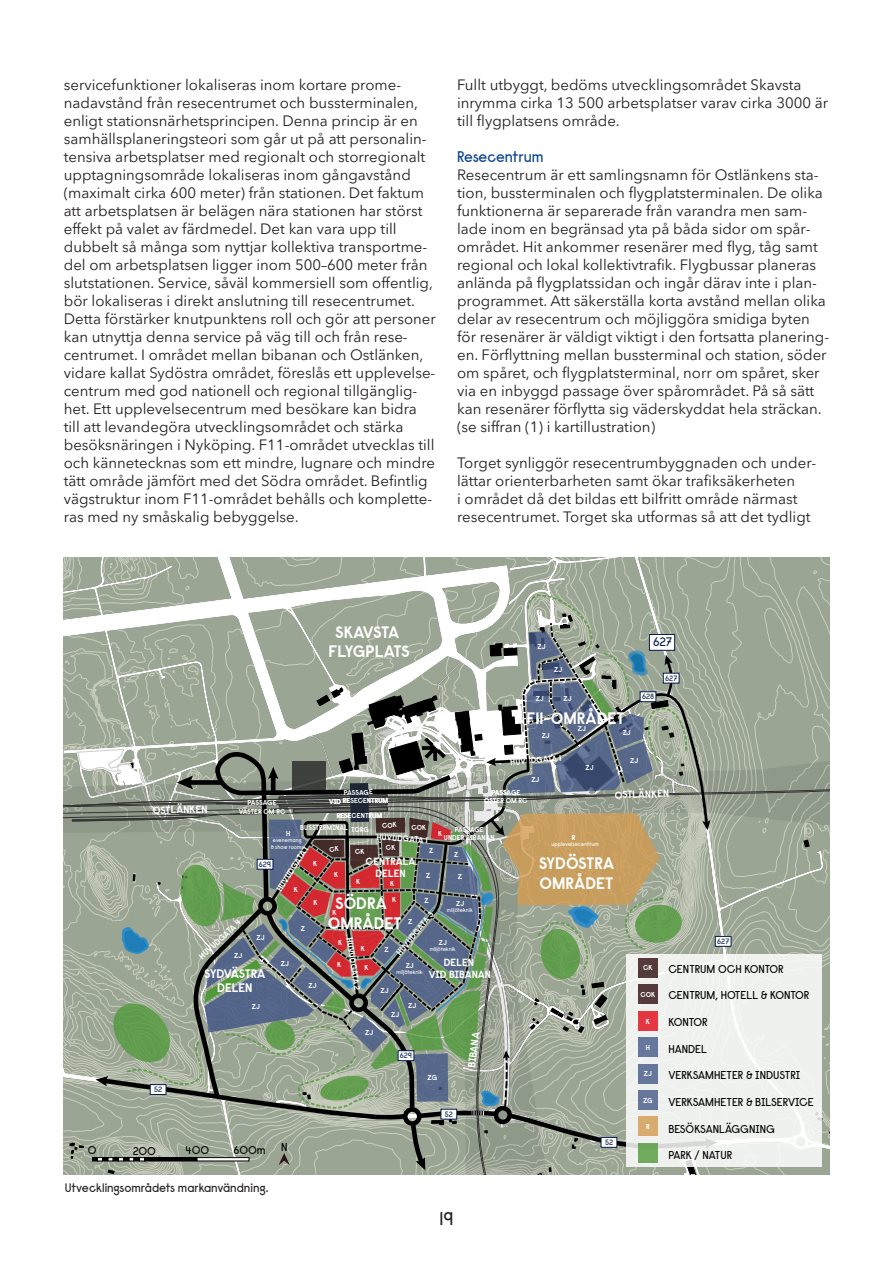
<style>
.page{position:relative;width:893px;height:1263px;background:#fff}
.page>*{position:absolute;margin:0;border:0;box-sizing:border-box;transform-origin:0 0}
.t1{font:18px "Raisonne Pro";color:#231f20}
.t2{font:700 16.2px/19.5px "Raisonne Pro";color:#fff;text-align:center}
.t3{font:700 16.2px/19.5px "Raisonne Pro";letter-spacing:-.035em;color:#fff;text-align:center}
.t4{font:15px/18px "Avenir Next LT Pro";color:#231f20}
.t5{font:15px "Raisonne Pro";letter-spacing:-.005em;color:#09428e}
.t6{font:12px "Raisonne Pro";color:#231f20}
.t7{font:700 12px/14.4px "Raisonne Pro";color:#fff;text-align:center}
.t8{font:12px "Raisonne Pro";color:#081d4d}
.t9{font:11.1px "Raisonne Pro";color:#000}
.t10{font:700 10.2px/12.3px "Raisonne Pro";color:#fff;text-align:center}
.t11{font:700 8.4px "Raisonne Pro";color:#fff}
.t12{font:7.5px "Raisonne Pro";color:#081d4d}
.t13{font:700 6.9px/8.4px "Raisonne Pro";letter-spacing:-.015em;color:#fff;text-align:center}
.t14{font:5.55px/6.6px "Raisonne Pro";color:#fff;text-align:center}
</style>
<div class="page">
<svg style="left:64px;top:558px;width:766px;height:617px;background:#9ca496"></svg>
<p class="t4" style="left:64px;top:76px;width:374px">servicefunktioner lokaliseras inom kortare prome&shy;nadavstånd från resecentrumet och bussterminalen, enligt stationsnärhetsprincipen. Denna princip är en samhällsplaneringsteori som går ut på att personalin&shy;tensiva arbetsplatser med regionalt och storregionalt upptagningsområde lokaliseras inom gångavstånd (maximalt cirka 600 meter) från stationen. Det faktum att arbetsplatsen är belägen nära stationen har störst effekt på valet av färdmedel. Det kan vara upp till dubbelt så många som nyttjar kollektiva transportme&shy;del om arbetsplatsen ligger inom 500–600 meter från slutstationen. Service, såväl kommersiell som offentlig, bör lokaliseras i direkt anslutning till resecentrumet.<br>Detta förstärker knutpunktens roll och gör att personer kan utnyttja denna service på väg till och från rese&shy;centrumet. I området mellan bibanan och Ostlänken, vidare kallat Sydöstra området, föreslås ett upplevelse&shy;centrum med god nationell och regional tillgänglig&shy;het. Ett upplevelsecentrum med besökare kan bidra till att levandegöra utvecklingsområdet och stärka besöksnäringen i Nyköping. F11-området utvecklas till och kännetecknas som ett mindre, lugnare och mindre tätt område jämfört med det Södra området. Befintlig vägstruktur inom F11-området behålls och komplette&shy;ras med ny småskalig bebyggelse.</p>
<p class="t4" style="left:457px;top:76px;width:373px">Fullt utbyggt, bedöms utvecklingsområdet Skavsta inrymma cirka 13 500 arbetsplatser varav cirka 3000 är till flygplatsens område.</p>
<p class="t5" style="left:457px;top:147px;width:88px">Resecentrum</p>
<p class="t4" style="left:457px;top:166px;width:374px">Resecentrum är ett samlingsnamn för Ostlänkens sta&shy;tion, bussterminalen och flygplatsterminalen. De olika funktionerna är separerade från varandra men sam&shy;lade inom en begränsad yta på båda sidor om spår&shy;området. Hit ankommer resenärer med flyg, tåg samt regional och lokal kollektivtrafik. Flygbussar planeras anlända på flygplatssidan och ingår därav inte i plan&shy;programmet. Att säkerställa korta avstånd mellan olika delar av resecentrum och möjliggöra smidiga byten för resenärer är väldigt viktigt i den fortsatta planering&shy;en. Förflyttning mellan bussterminal och station, söder om spåret, och flygplatsterminal, norr om spåret, sker via en inbyggd passage över spårområdet. På så sätt kan resenärer förflytta sig väderskyddat hela sträckan. (se siffran (1) i kartillustration)</p>
<p class="t4" style="left:457px;top:454px;width:360px">Torget synliggör resecentrumbyggnaden och under&shy;lättar orienterbarheten samt ökar trafiksäkerheten<br>i området då det bildas ett bilfritt område närmast resecentrumet. Torget ska utformas så att det tydligt</p>
<p class="t3" style="left:328px;top:622px;width:83px">SKAVSTA<br>FLYGPLATS</p>
<p class="t13" style="left:538px;top:643px;width:10px">ZJ</p>
<p class="t13" style="left:554px;top:665px;width:10px">ZJ</p>
<p class="t13" style="left:536px;top:695px;width:10px">ZJ</p>
<p class="t13" style="left:563px;top:695px;width:10px">ZJ</p>
<p class="t2" style="left:527px;top:708px;width:100px">F11-OMRÅDET</p>
<p class="t13" style="left:542px;top:732px;width:10px">ZJ</p>
<p class="t13" style="left:578px;top:725px;width:10px">ZJ</p>
<p class="t13" style="left:623px;top:728px;width:10px">ZJ</p>
<p class="t8" style="left:653px;top:634px;width:21px">627</p>
<p class="t12" style="left:642px;top:692px;width:14px">628</p>
<p class="t12" style="left:665px;top:673px;width:14px">627</p>
<p class="t11" style="left:510px;top:757px;width:53px;rotate:-5deg">HUVUDGATA 1</p>
<p class="t13" style="left:531px;top:776px;width:10px">ZJ</p>
<p class="t13" style="left:585px;top:764px;width:10px">ZJ</p>
<p class="t13" style="left:630px;top:756px;width:10px">ZJ</p>
<p class="t13" style="left:344px;top:788px;width:30px;rotate:-1deg">PASSAGE</p>
<p class="t13" style="left:491px;top:788px;width:30px">PASSAGE</p>
<p class="t13" style="left:484px;top:796px;width:45px">ÖSTER OM RC</p>
<p class="t13" style="left:444px;top:825px;width:52px">PASSAGE<br>UNDER BIBANAN</p>
<p class="t13" style="left:329px;top:797px;width:61px;rotate:-1deg">VID RESECENTRUM</p>
<p class="t13" style="left:239px;top:798px;width:48px">PASSAGE<br>VÄSTER OM RC</p>
<p class="t10" style="left:153px;top:804px;width:56px;rotate:-1deg">OSTLÄNKEN</p>
<p class="t13" style="left:337px;top:811px;width:47px">RESECENTRUM</p>
<p class="t13" style="left:300px;top:823px;width:49px">BUSSTERMINAL</p>
<p class="t13" style="left:351px;top:825px;width:19px">TORG</p>
<p class="t13" style="left:438px;top:829px;width:6px">K</p>
<p class="t13" style="left:286px;top:829px;width:6px">H</p>
<p class="t14" style="left:271px;top:837px;width:35px">evenemang &amp; show rooms</p>
<p class="t11" style="left:377px;top:831px;width:53px;rotate:4deg">HUVUDGATA 1</p>
<p class="t11" style="left:274px;top:887px;width:53px;rotate:-57deg">HUVUDGATA 1</p>
<p class="t10" style="left:365px;top:855px;width:52px">CENTRALA<br>DELEN</p>
<p class="t12" style="left:259px;top:859px;width:14px">629</p>
<p class="t13" style="left:313px;top:860px;width:6px">K</p>
<p class="t13" style="left:334px;top:871px;width:6px">K</p>
<p class="t13" style="left:458px;top:872px;width:6px">Z</p>
<p class="t13" style="left:356px;top:877px;width:6px">K</p>
<p class="t13" style="left:390px;top:879px;width:6px">K</p>
<p class="t13" style="left:294px;top:885px;width:6px">K</p>
<p class="t2" style="left:328px;top:893px;width:75px">SÖDRA<br>OMRÅDET</p>
<p class="t13" style="left:392px;top:895px;width:6px">K</p>
<p class="t13" style="left:314px;top:898px;width:6px">K</p>
<p class="t13" style="left:456px;top:899px;width:10px">ZJ</p>
<p class="t14" style="left:447px;top:907px;width:27px">miljöteknik</p>
<p class="t13" style="left:332px;top:909px;width:6px">K</p>
<p class="t11" style="left:394px;top:951px;width:55px;rotate:-51deg">HUVUDGATA 3</p>
<p class="t11" style="left:197px;top:953px;width:55px;rotate:-43deg">HUVUDGATA 4</p>
<p class="t13" style="left:408px;top:917px;width:6px">Z</p>
<p class="t13" style="left:301px;top:924px;width:6px">Z</p>
<p class="t13" style="left:257px;top:933px;width:10px">ZJ</p>
<p class="t11" style="left:355px;top:937px;width:55px;rotate:81deg">HUVUDGATA 2</p>
<p class="t13" style="left:439px;top:938px;width:10px">ZJ</p>
<p class="t13" style="left:338px;top:939px;width:6px">K</p>
<p class="t13" style="left:361px;top:944px;width:6px">K</p>
<p class="t13" style="left:384px;top:945px;width:6px">Z</p>
<p class="t14" style="left:430px;top:946px;width:27px">miljöteknik</p>
<p class="t13" style="left:234px;top:951px;width:10px">ZJ</p>
<p class="t10" style="left:429px;top:956px;width:64px">DELEN<br>VID BIBANAN</p>
<p class="t13" style="left:281px;top:959px;width:10px">ZJ</p>
<p class="t13" style="left:337px;top:961px;width:6px">K</p>
<p class="t13" style="left:406px;top:961px;width:10px">ZJ</p>
<p class="t13" style="left:364px;top:963px;width:6px">K</p>
<p class="t7" style="left:204px;top:966px;width:63px">SYDVÄSTRA<br>DELEN</p>
<p class="t14" style="left:396px;top:969px;width:27px">miljöteknik</p>
<p class="t13" style="left:309px;top:981px;width:10px">ZJ</p>
<p class="t13" style="left:380px;top:986px;width:10px">ZJ</p>
<p class="t8" style="left:150px;top:1081px;width:15px">52</p>
<p class="t12" style="left:154px;top:1084px;width:10px">52</p>
<p class="t13" style="left:252px;top:1002px;width:10px">ZJ</p>
<p class="t9" style="left:88px;top:1143px;width:10px">0</p>
<p class="t9" style="left:281px;top:1140px;width:8px">N</p>
<p class="t9" style="left:133px;top:1144px;width:25px">200</p>
<p class="t9" style="left:185px;top:1143px;width:25px">400</p>
<p class="t9" style="left:233px;top:1143px;width:34px">600m</p>
<p class="t6" style="left:65px;top:1180px;width:205px">Utvecklingsområdets markanvändning.</p>
<p class="t13" style="left:365px;top:1028px;width:10px">ZJ</p>
<p class="t13" style="left:391px;top:1010px;width:10px">ZJ</p>
<p class="t13" style="left:408px;top:1001px;width:10px">ZJ</p>
<p class="t12" style="left:400px;top:1051px;width:14px">629</p>
<p class="t13" style="left:428px;top:1073px;width:11px">ZG</p>
<p class="t12" style="left:445px;top:1109px;width:10px">52</p>
<p class="t10" style="left:465px;top:1067px;width:37px;rotate:-83deg">BIBANA</p>
<p class="t1" style="left:439px;top:1207px;width:16px">19</p>
<p class="t13" style="left:572px;top:833px;width:5px">R</p>
<p class="t14" style="left:551px;top:841px;width:49px">upplevelsecentrum</p>
<p class="t10" style="left:614px;top:789px;width:56px;rotate:-2deg">OSTLÄNKEN</p>
<p class="t2" style="left:539px;top:854px;width:77px;text-align:left">SYDÖSTRA<br>OMRÅDET</p>
<p class="t12" style="left:605px;top:1137px;width:10px">52</p>
<p class="t13" style="left:643px;top:963px;width:11px">CK</p>
<p class="t13" style="left:640px;top:990px;width:16px">COK</p>
<p class="t13" style="left:646px;top:1017px;width:6px">K</p>
<p class="t13" style="left:646px;top:1043px;width:6px">H</p>
<p class="t13" style="left:644px;top:1070px;width:10px">ZJ</p>
<p class="t13" style="left:643px;top:1096px;width:11px">ZG</p>
<p class="t13" style="left:646px;top:1122px;width:5px">R</p>
<p class="t12" style="left:717px;top:936px;width:14px">627</p>
<p class="t9" style="left:668px;top:961px;width:117px">CENTRUM OCH KONTOR</p>
<p class="t9" style="left:668px;top:988px;width:143px">CENTRUM, HOTELL &amp; KONTOR</p>
<p class="t9" style="left:668px;top:1015px;width:41px">KONTOR</p>
<p class="t9" style="left:668px;top:1041px;width:40px">HANDEL</p>
<p class="t9" style="left:668px;top:1068px;width:133px">VERKSAMHETER &amp; INDUSTRI</p>
<p class="t9" style="left:668px;top:1095px;width:147px">VERKSAMHETER &amp; BILSERVICE</p>
<p class="t9" style="left:668px;top:1121px;width:108px">BESÖKSANLÄGGNING</p>
<p class="t9" style="left:668px;top:1148px;width:65px">PARK / NATUR</p>
</div>
